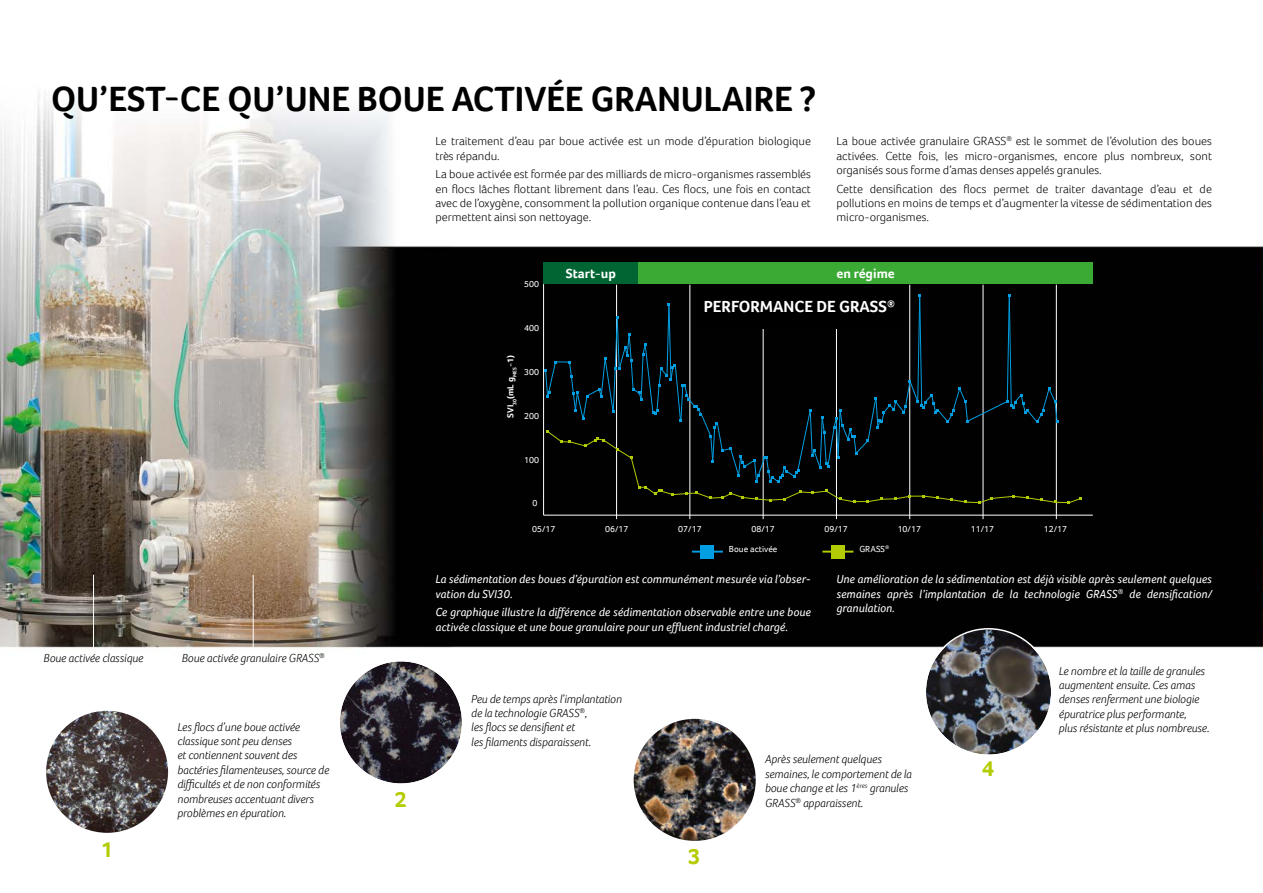
<style>
.page{position:relative;width:1263px;height:893px;background:#fff}
.page>*{position:absolute;margin:0;border:0;box-sizing:border-box;transform-origin:0 0}
.t1{font:700 36px "Foco";color:#000}
.t2{font:700 22.5px "Foco";color:#b4cc04}
.t3{font:700 16.5px "Foco";color:#fff}
.t4{font:700 13.5px "Foco";color:#fff}
.t5{font:300 12px/14.4px "Foco";color:#000;text-align:justify}
.t6{font:italic 300 12px/14.4px "Foco";color:#000}
.t7{font:italic 12px/14.4px "Foco";color:#fff}
.t8{font:9px "Foco";color:#fff}
.t9{font:700 9px "Foco";color:#fff}
</style>
<div class="page">
<img style="left:0;top:94px;width:1263px;height:659px">
<hr style="left:1056px;top:285px;width:1px;height:234px;background:#fff">
<hr style="left:616px;top:285px;width:1px;height:234px;background:#fff">
<hr style="left:690px;top:285px;width:1px;height:234px;background:#fff">
<hr style="left:763px;top:285px;width:1px;height:234px;background:#fff">
<hr style="left:836px;top:285px;width:1px;height:234px;background:#fff">
<hr style="left:909px;top:285px;width:1px;height:234px;background:#fff">
<hr style="left:983px;top:285px;width:1px;height:234px;background:#fff">
<div style="left:701px;top:545px;width:13px;height:13px;background:#009fe3"></div>
<hr style="left:692px;top:551px;width:31px;height:2px;background:#009fe3">
<div style="left:831px;top:545px;width:13px;height:13px;background:#b4cc04"></div>
<hr style="left:822px;top:551px;width:31px;height:2px;background:#b4cc04">
<hr style="left:544px;top:515px;width:549px;height:1px;background:#fff">
<hr style="left:543px;top:284px;width:1px;height:231px;background:#fff">
<svg style="left:544px;top:294px;width:538px;height:210px"></svg>
<div style="left:695px;top:284px;width:208px;height:45px;background:#000"></div>
<div style="left:543px;top:262px;width:96px;height:22px;background:#006533"></div>
<div style="left:639px;top:262px;width:454px;height:22px;background:#3aaa35"></div>
<hr style="left:93px;top:575px;width:1px;height:75px;background:#fff">
<hr style="left:253px;top:575px;width:1px;height:75px;background:#fff">
<img style="left:45px;top:709px;width:125px;height:125px;border-radius:63px">
<div style="left:43px;top:708px;width:128px;height:128px;border:3px solid #fff;border-radius:50%"></div>
<img style="left:926px;top:629px;width:125px;height:125px;border-radius:63px">
<svg style="left:338px;top:660px;width:125px;height:122px"></svg>
<div style="left:337px;top:658px;width:128px;height:128px;border:3px solid #fff;border-radius:50%"></div>
<img style="left:632px;top:717px;width:125px;height:125px;border-radius:63px">
<div style="left:631px;top:716px;width:128px;height:128px;border:3px solid #fff;border-radius:50%"></div>
<h1 class="t1" style="left:51px;top:75px;width:767px">QU’EST-CE QU’UNE BOUE ACTIVÉE GRANULAIRE ?</h1>
<p class="t5" style="left:435px;top:134px;width:377px">Le traitement d’eau par boue activée est un mode d’épuration biologique très répandu.</p>
<p class="t5" style="left:435px;top:167px;width:377px">La boue activée est formée par des milliards de micro-organismes rassemblés en flocs lâches flottant librement dans l’eau. Ces flocs, une fois en contact avec de l’oxygène, consomment la pollution organique contenue dans l’eau et permettent ainsi son nettoyage.</p>
<p class="t5" style="left:836px;top:134px;width:377px">La boue activée granulaire GRASS<sup>®</sup> est le sommet de l’évolution des boues activées. Cette fois, les micro-organismes, encore plus nombreux, sont organisés sous forme d’amas denses appelés granules.</p>
<p class="t5" style="left:836px;top:181px;width:377px">Cette densification des flocs permet de traiter davantage d’eau et de pollutions en moins de temps et d’augmenter la vitesse de sédimentation des micro-organismes.</p>
<p class="t8" style="left:524px;top:278px;width:16px">500</p>
<p class="t8" style="left:524px;top:322px;width:16px">400</p>
<p class="t9" style="left:504px;top:417px;width:64px;rotate:-90deg">SVI<sub>30</sub>(mL g<sub>MES</sub>-1)</p>
<p class="t8" style="left:524px;top:366px;width:16px">300</p>
<p class="t8" style="left:524px;top:410px;width:16px">200</p>
<p class="t8" style="left:524px;top:454px;width:16px">100</p>
<p class="t8" style="left:532px;top:497px;width:6px">0</p>
<p class="t4" style="left:566px;top:264px;width:52px">Start-up</p>
<p class="t4" style="left:836px;top:264px;width:60px">en régime</p>
<h3 class="t3" style="left:704px;top:296px;width:192px">PERFORMANCE DE GRASS<sup>®</sup></h3>
<p class="t8" style="left:532px;top:523px;width:25px">05/17</p>
<p class="t8" style="left:605px;top:523px;width:25px">06/17</p>
<p class="t8" style="left:678px;top:523px;width:25px">07/17</p>
<p class="t8" style="left:751px;top:523px;width:25px">08/17</p>
<p class="t8" style="left:824px;top:523px;width:25px">09/17</p>
<p class="t8" style="left:898px;top:523px;width:25px">10/17</p>
<p class="t8" style="left:971px;top:523px;width:25px">11/17</p>
<p class="t8" style="left:1044px;top:523px;width:25px">12/17</p>
<p class="t8" style="left:729px;top:543px;width:50px">Boue activée</p>
<p class="t8" style="left:859px;top:543px;width:31px">GRASS<sup>®</sup></p>
<p class="t6" style="left:44px;top:651px;width:101px">Boue activée classique</p>
<p class="t6" style="left:182px;top:651px;width:144px">Boue activée granulaire GRASS<sup>®</sup></p>
<h2 class="t2" style="left:101px;top:835px;width:14px">1</h2>
<p class="t6" style="left:177px;top:719px;width:153px">Les flocs d’une boue activée classique sont peu denses<br>et contiennent souvent des bactéries filamenteuses, source de difficultés et de non conformités nombreuses accentuant divers problèmes en épuration.</p>
<h2 class="t2" style="left:395px;top:784px;width:14px">2</h2>
<p class="t7" style="left:435px;top:572px;width:377px">La sédimentation des boues d’épuration est communément mesurée via l’obser&shy;vation du SVI30.</p>
<p class="t7" style="left:435px;top:605px;width:377px">Ce graphique illustre la différence de sédimentation observable entre une boue activée classique et une boue granulaire pour un effluent industriel chargé.</p>
<p class="t6" style="left:471px;top:691px;width:152px">Peu de temps après l’implantation de la technologie GRASS<sup>®</sup>,<br>les flocs se densifient et<br>les filaments disparaissent.</p>
<p class="t7" style="left:836px;top:572px;width:377px;text-align:justify">Une amélioration de la sédimentation est déjà visible après seulement quelques semaines après l’implantation de la technologie GRASS<sup>®</sup> de densification/ granulation.</p>
<p class="t6" style="left:1059px;top:663px;width:152px">Le nombre et la taille de granules augmentent ensuite. Ces amas denses renferment une biologie épuratrice plus performante,<br>plus résistante et plus nombreuse.</p>
<h2 class="t2" style="left:688px;top:841px;width:14px">3</h2>
<p class="t6" style="left:765px;top:752px;width:148px">Après seulement quelques semaines, le comportement de la boue change et les 1<sup>ères</sup> granules<br>GRASS<sup>®</sup> apparaissent.</p>
<h2 class="t2" style="left:982px;top:754px;width:14px">4</h2>
</div>
